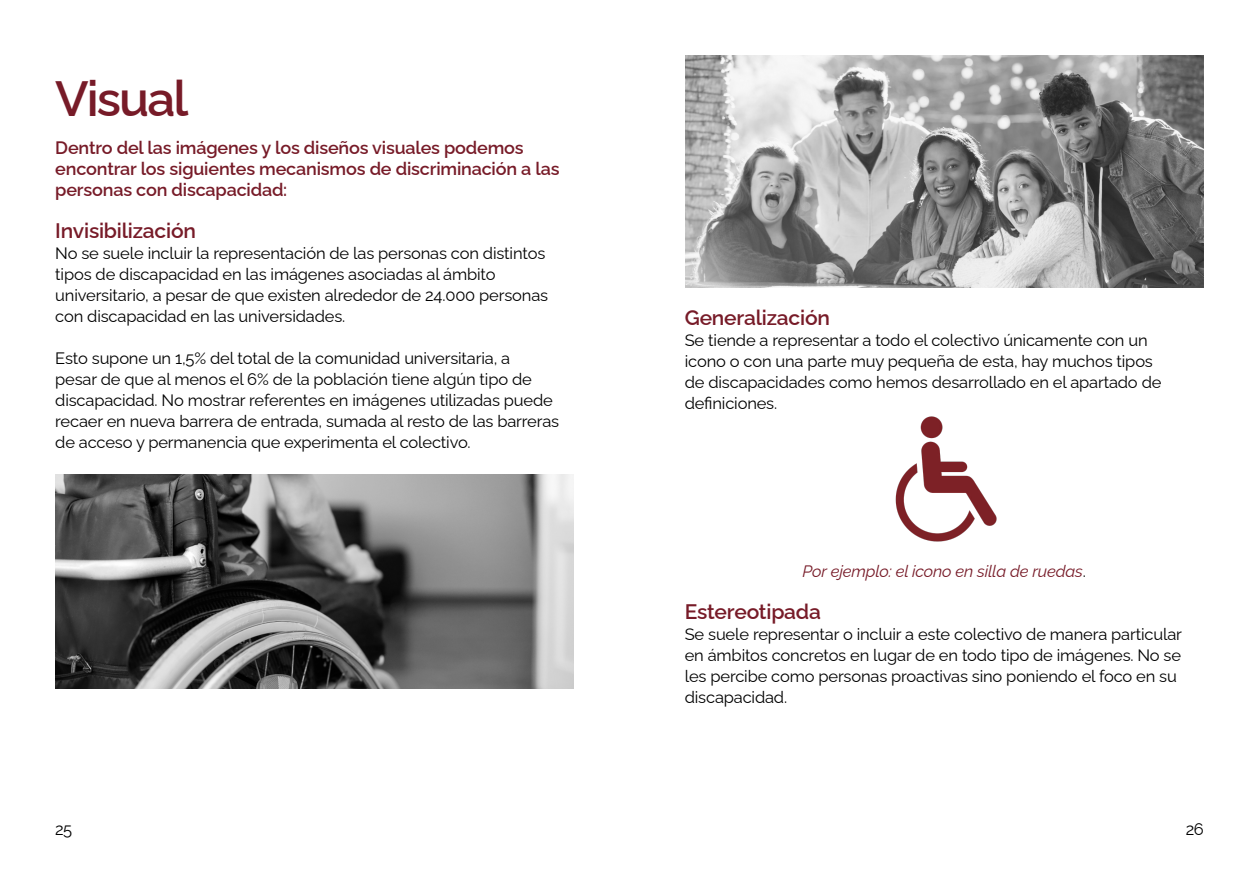
<style>
.page{position:relative;width:1259px;height:893px;background:#fff}
.page>*{position:absolute;margin:0;border:0;box-sizing:border-box;transform-origin:0 0}
.t1{font:600 49.5px "Raleway";letter-spacing:-.04em;color:#771b28}
.t2{font:600 21px "Raleway";letter-spacing:-.01em;color:#771b28}
.t3{font:600 18px/21px "Raleway";letter-spacing:-.01em;color:#771b28}
.t4{font:16.5px/21px "Raleway";letter-spacing:-.01em;color:#000}
.t5{font:italic 16.5px "Raleway";letter-spacing:-.01em;color:#771b28}
.s1{font-style:normal;color:#000}
</style>
<div class="page">
<img style="left:55px;top:474px;width:519px;height:215px">
<img style="left:685px;top:55px;width:518px;height:232px">
<img style="left:895px;top:416px;width:102px;height:126px">
<p class="t1" style="left:55px;top:59px;width:134px">Visual</p>
<p class="t3" style="left:55px;top:135px;width:506px">Dentro del las imágenes y los diseños visuales podemos encontrar los siguientes mecanismos de discriminación a las personas con discapacidad:</p>
<p class="t2" style="left:55px;top:214px;width:142px">Invisibilización</p>
<p class="t4" style="left:55px;top:241px;width:494px">No se suele incluir la representación de las personas con distintos tipos de discapacidad en las imágenes asociadas al ámbito universitario, a pesar de que existen alrededor de 24.000 personas con discapacidad en las universidades.</p>
<p class="t4" style="left:55px;top:346px;width:505px">Esto supone un 1,5% del total de la comunidad universitaria, a<br>pesar de que al menos el 6% de la población tiene algún tipo de discapacidad. No mostrar referentes en imágenes utilizadas puede recaer en nueva barrera de entrada, sumada al resto de las barreras de acceso y permanencia que experimenta el colectivo.</p>
<p class="t4" style="left:55px;top:817px;width:18px">25</p>
<p class="t2" style="left:685px;top:301px;width:147px">Generalización</p>
<p class="t4" style="left:685px;top:328px;width:478px">Se tiende a representar a todo el colectivo únicamente con un icono o con una parte muy pequeña de esta, hay muchos tipos de discapacidades como hemos desarrollado en el apartado de definiciones.</p>
<p class="t5" style="left:802px;top:558px;width:285px">Por ejemplo: el icono en silla de ruedas<span class="s1">.</span></p>
<p class="t2" style="left:685px;top:595px;width:138px">Estereotipada</p>
<p class="t4" style="left:685px;top:622px;width:499px">Se suele representar o incluir a este colectivo de manera particular en ámbitos concretos en lugar de en todo tipo de imágenes. No se les percibe como personas proactivas sino poniendo el foco en su discapacidad.</p>
<p class="t4" style="left:1185px;top:817px;width:19px">26</p>
</div>
